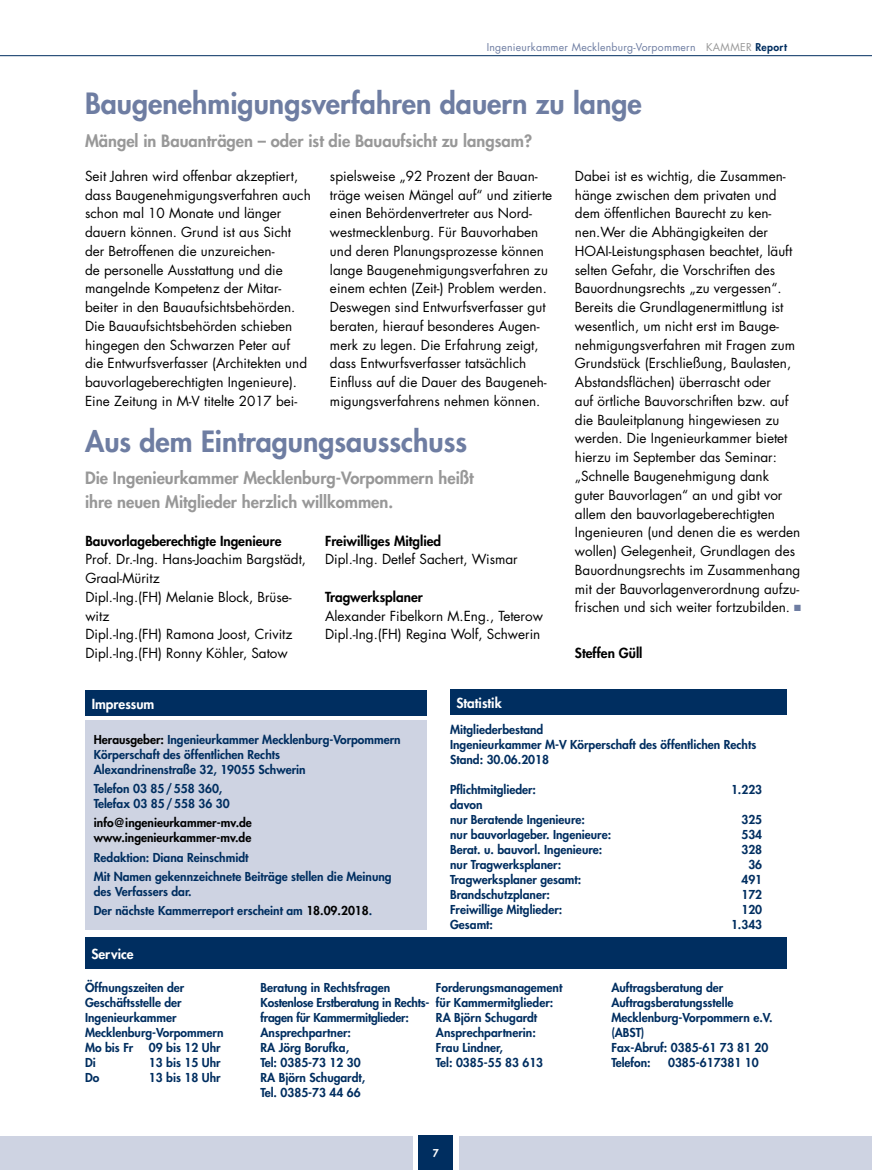
<style>
.page{position:relative;width:872px;height:1170px;background:#fff}
.page>*{position:absolute;margin:0;border:0;box-sizing:border-box;transform-origin:0 0}
.t1{font:800 28.5px "Futura";color:#6e7da2}
.t2{font:800 16.5px/24px "Futura";color:#989898}
.t3{font:13.5px/18.8px "Futura";color:#000}
.t4{font:800 13.5px "Futura";color:#000}
.t5{font:800 13.5px "Futura";color:#fff}
.t6{font:800 12px/15px "Futura";color:#002e60}
.t7{font:800 12px/15px "Futura";color:#000}
.t8{font:10.5px "Futura";letter-spacing:.02em;color:#6e7da2}
.t9{font:800 10.5px "Futura";color:#fff}
.s1{color:#989898}
.s2{font-weight:800;color:#002e60}
.s3{color:#6e7da2}
.s4{color:#000}
</style>
<div class="page">
<hr style="left:0;top:55px;width:872px;height:1px;background:#002e60">
<div style="left:0;top:1135px;width:412px;height:34px;background:#ced3e2"></div>
<div style="left:419px;top:1135px;width:34px;height:34px;background:#002e60"></div>
<div style="left:459px;top:1135px;width:413px;height:34px;background:#ced3e2"></div>
<div style="left:85px;top:937px;width:702px;height:31px;background:#002e60"></div>
<div style="left:85px;top:720px;width:342px;height:209px;background:#ced3e2"></div>
<div style="left:85px;top:690px;width:342px;height:26px;background:#002e60"></div>
<div style="left:450px;top:689px;width:336px;height:26px;background:#002e60"></div>
<p class="t8" style="left:486px;top:40px;width:302px">Ingenieurkammer Mecklenburg-Vorpommern <span class="s1">KAMMER</span> <span class="s2">Report</span></p>
<h1 class="t1" style="left:85px;top:84px;width:558px">Baugenehmigungsverfahren dauern zu lange</h1>
<p class="t2" style="left:85px;top:128px;width:448px">Mängel in Bauanträgen – oder ist die Bauaufsicht zu langsam?</p>
<p class="t3" style="left:85px;top:166px;width:227px">Seit Jahren wird offenbar akzeptiert, dass Baugenehmigungsverfahren auch schon mal 10 Monate und länger dauern können. Grund ist aus Sicht der Betroffenen die unzureichen-<br>de personelle Ausstattung und die mangelnde Kompetenz der Mitar&shy;beiter in den Bauaufsichtsbehörden.<br>Die Bauaufsichtsbehörden schieben hingegen den Schwarzen Peter auf die Entwurfsverfasser (Architekten und bauvorlageberechtigten Ingenieure).<br>Eine Zeitung in M-V titelte 2017 bei-</p>
<p class="t3" style="left:330px;top:166px;width:224px">spielsweise „92 Prozent der Bauan&shy;träge weisen Mängel auf“ und zitierte einen Behördenvertreter aus Nord&shy;westmecklenburg. Für Bauvorhaben und deren Planungsprozesse können lange Baugenehmigungsverfahren zu einem echten (Zeit-) Problem werden.<br>Deswegen sind Entwurfsverfasser gut beraten, hierauf besonderes Augen&shy;merk zu legen. Die Erfahrung zeigt, dass Entwurfsverfasser tatsächlich Einfluss auf die Dauer des Baugeneh&shy;migungsverfahrens nehmen können.</p>
<p class="t3" style="left:575px;top:166px;width:228px">Dabei ist es wichtig, die Zusammen&shy;hänge zwischen dem privaten und dem öffentlichen Baurecht zu ken&shy;nen.Wer die Abhängigkeiten der HOAI-Leistungsphasen beachtet, läuft selten Gefahr, die Vorschriften des Bauordnungsrechts „zu vergessen“.<br>Bereits die Grundlagenermittlung ist wesentlich, um nicht erst im Bauge&shy;nehmigungsverfahren mit Fragen zum Grundstück (Erschließung, Baulasten, Abstandsflächen) überrascht oder<br>auf örtliche Bauvorschriften bzw. auf die Bauleitplanung hingewiesen zu werden. Die Ingenieurkammer bietet hierzu im September das Seminar: „Schnelle Baugenehmigung dank guter Bauvorlagen“ an und gibt vor allem den bauvorlageberechtigten Ingenieuren (und denen die es werden wollen) Gelegenheit, Grundlagen des Bauordnungsrechts im Zusammenhang mit der Bauvorlagenverordnung aufzu&shy;frischen und sich weiter fortzubilden. <span class="s3">■</span></p>
<p class="t4" style="left:575px;top:644px;width:69px">Steffen Güll</p>
<h1 class="t1" style="left:85px;top:422px;width:383px">Aus dem Eintragungsausschuss</h1>
<p class="t2" style="left:85px;top:466px;width:390px">Die Ingenieurkammer Mecklenburg-Vorpommern heißt ihre neuen Mitglieder herzlich willkommen.</p>
<p class="t4" style="left:85px;top:531px;width:198px">Bauvorlageberechtigte Ingenieure</p>
<p class="t3" style="left:85px;top:549px;width:222px">Prof. Dr.-Ing. Hans-Joachim Bargstädt,<br>Graal-Müritz<br>Dipl.-Ing.(FH) Melanie Block, Brüse&shy;witz<br>Dipl.-Ing.(FH) Ramona Joost, Crivitz<br>Dipl.-Ing.(FH) Ronny Köhler, Satow</p>
<p class="t4" style="left:325px;top:531px;width:118px">Freiwilliges Mitglied</p>
<p class="t3" style="left:325px;top:549px;width:194px">Dipl.-Ing. Detlef Sachert, Wismar</p>
<p class="t4" style="left:325px;top:588px;width:99px">Tragwerksplaner</p>
<p class="t3" style="left:325px;top:606px;width:219px">Alexander Fibelkorn M.Eng., Teterow<br>Dipl.-Ing.(FH) Regina Wolf, Schwerin</p>
<p class="t5" style="left:92px;top:694px;width:64px">Impressum</p>
<p class="t6" style="left:94px;top:731px;width:308px"><span class="s4">Herausgeber:</span> Ingenieurkammer Mecklenburg-Vorpommern<br>Körperschaft des öffentlichen Rechts<br>Alexandrinenstraße 32, 19055 Schwerin</p>
<p class="t6" style="left:94px;top:780px;width:137px">Telefon 03 85/558 360,<br>Telefax 03 85/558 36 30</p>
<p class="t7" style="left:94px;top:815px;width:160px">info@ingenieurkammer-mv.de www.ingenieurkammer-mv.de</p>
<p class="t6" style="left:94px;top:847px;width:299px;line-height:19.2px">Redaktion: Diana Reinschmidt<br>Mit Namen gekennzeichnete Beiträge stellen die Meinung</p>
<p class="t6" style="left:94px;top:881px;width:280px;line-height:19.2px">des Verfassers dar.<br>Der nächste Kammerreport erscheint am <span class="s4">18.09.2018</span>.</p>
<p class="t5" style="left:91px;top:944px;width:44px">Service</p>
<p class="t5" style="left:456px;top:693px;width:47px">Statistik</p>
<p class="t6" style="left:450px;top:722px;width:308px">Mitgliederbestand<br>Ingenieurkammer M-V Körperschaft des öffentlichen Rechts<br>Stand: 30.06.2018</p>
<p class="t6" style="left:450px;top:782px;width:87px">Pflichtmitglieder:</p>
<p class="t6" style="left:731px;top:782px;width:33px">1.223</p>
<p class="t6" style="left:450px;top:797px;width:136px">davon<br>nur Beratende Ingenieure:</p>
<p class="t6" style="left:741px;top:812px;width:22px">325</p>
<p class="t6" style="left:450px;top:827px;width:163px">nur bauvorlageber. Ingenieure:</p>
<p class="t6" style="left:741px;top:827px;width:22px">534</p>
<p class="t6" style="left:450px;top:842px;width:154px">Berat. u. bauvorl. Ingenieure:</p>
<p class="t6" style="left:741px;top:842px;width:22px">328</p>
<p class="t6" style="left:450px;top:857px;width:112px">nur Tragwerksplaner:</p>
<p class="t6" style="left:748px;top:857px;width:15px">36</p>
<p class="t6" style="left:450px;top:872px;width:133px">Tragwerksplaner gesamt:</p>
<p class="t6" style="left:741px;top:872px;width:22px">491</p>
<p class="t6" style="left:450px;top:887px;width:101px">Brandschutzplaner:</p>
<p class="t6" style="left:741px;top:887px;width:22px">172</p>
<p class="t6" style="left:450px;top:902px;width:114px">Freiwillige Mitglieder:</p>
<p class="t6" style="left:741px;top:902px;width:22px">120</p>
<p class="t6" style="left:450px;top:917px;width:44px">Gesamt:</p>
<p class="t6" style="left:731px;top:917px;width:33px">1.343</p>
<p class="t6" style="left:85px;top:979px;width:140px">Öffnungszeiten der<br>Geschäftsstelle der<br>Ingenieurkammer<br>Mecklenburg-Vorpommern<br>Mo bis Fr</p>
<p class="t6" style="left:149px;top:1039px;width:73px">09 bis 12 Uhr</p>
<p class="t6" style="left:85px;top:1054px;width:12px">Di</p>
<p class="t6" style="left:149px;top:1054px;width:73px">13 bis 15 Uhr</p>
<p class="t6" style="left:85px;top:1069px;width:16px">Do</p>
<p class="t6" style="left:149px;top:1069px;width:73px">13 bis 18 Uhr</p>
<p class="t6" style="left:260px;top:979px;width:170px">Beratung in Rechtsfragen<br>Kostenlose Erstberatung in Rechts&shy;fragen für Kammermitglieder:<br>Ansprechpartner:<br>RA Jörg Borufka,<br>Tel: 0385-73 12 30<br>RA Björn Schugardt,<br>Tel. 0385-73 44 66</p>
<p class="t6" style="left:436px;top:979px;width:128px">Forderungsmanagement für Kammermitglieder:<br>RA Björn Schugardt<br>Ansprechpartnerin:<br>Frau Lindner,<br>Tel: 0385-55 83 613</p>
<p class="t6" style="left:611px;top:979px;width:163px">Auftragsberatung der<br>Auftragsberatungsstelle<br>Mecklenburg-Vorpommern e.V. (ABST)<br>Fax-Abruf: 0385-61 73 81 20<br>Telefon:</p>
<p class="t6" style="left:668px;top:1054px;width:92px">0385-617381 10</p>
<p class="t9" style="left:433px;top:1145px;width:8px">7</p>
</div>
